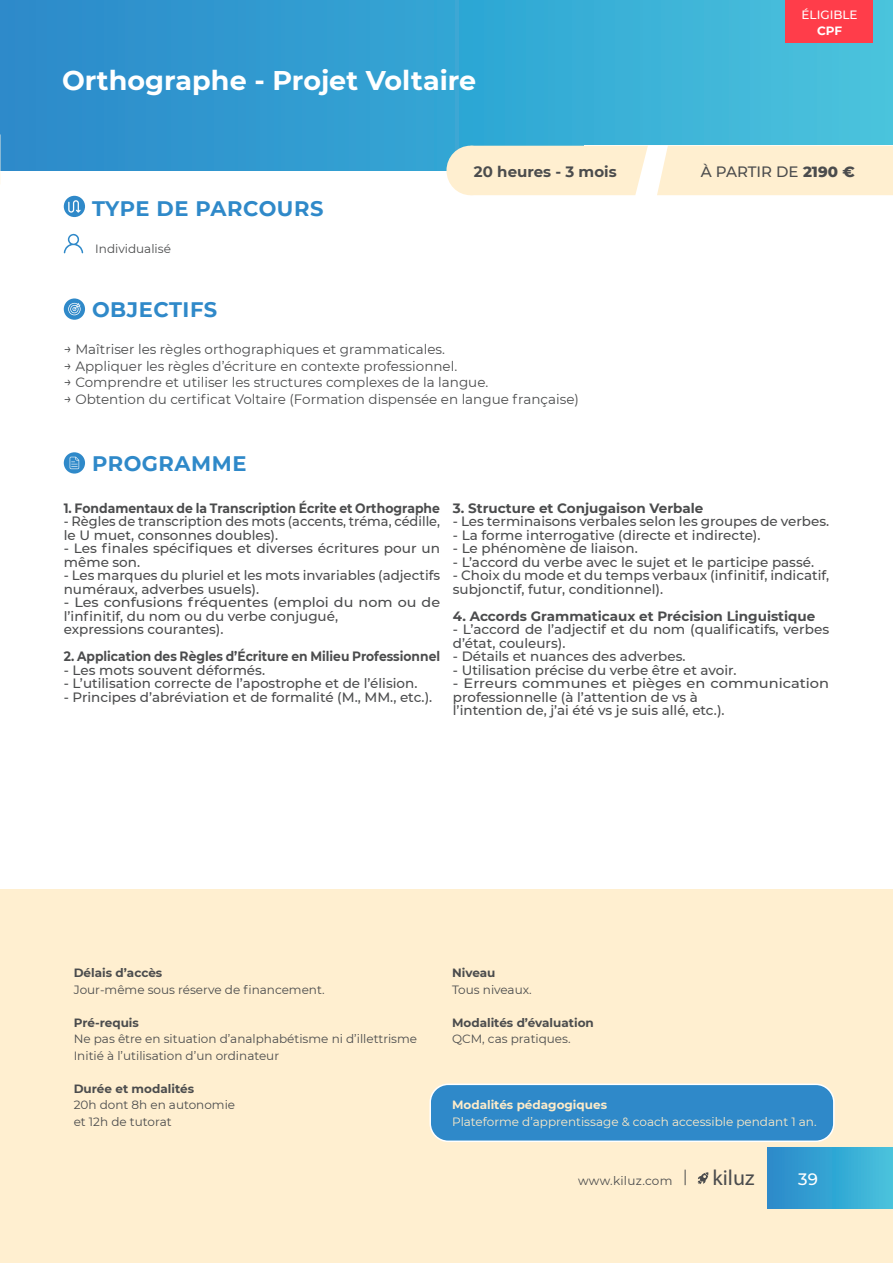
<style>
.page{position:relative;width:893px;height:1263px;background:#fff}
.page>*{position:absolute;margin:0;border:0;box-sizing:border-box;transform-origin:0 0}
.t1{font:700 27px "Montserrat";color:#fff}
.t2{font:21.75px "Myriad Pro";color:#4b4c4d}
.t3{font:700 21px "Montserrat";letter-spacing:.025em;color:#2f89c9}
.t4{font:500 16.5px "Montserrat";color:#fff}
.t5{font:700 15px "Montserrat";color:#4b4c4d}
.t6{font:500 15px "Montserrat";color:#4b4c4d}
.t7{font:500 13.5px/13.5px "Montserrat";color:#4b4c4d}
.t8{font:13.5px "Montserrat";color:#4b4c4d}
.t9{font:500 13.5px/13.5px "Montserrat";color:#4b4c4d;scale:.96 1}
.t10{font:500 13.5px/13.5px "Montserrat";color:#4b4c4d;scale:1.06 1}
.t11{font:700 13.5px "Montserrat";color:#4b4c4d}
.t12{font:500 13.5px/13.5px "Montserrat";color:#4b4c4d;scale:1.08 1}
.t13{font:700 13.5px "Montserrat";color:#4b4c4d;scale:.91 1}
.t14{font:700 13.5px "Montserrat";color:#4b4c4d;scale:.92 1}
.t15{font:12px "Montserrat";color:#4b4c4d}
.t16{font:700 12px "Montserrat";color:#4b4c4d}
.t17{font:12px "Montserrat";color:#fdebc8}
.t18{font:700 12px "Montserrat";color:#fdebc8}
.t19{font:12px "Montserrat";letter-spacing:.02em;color:#4b4c4d}
.t20{font:500 12px "Montserrat";color:#fff}
.t21{font:700 12px "Montserrat";color:#fff}
.s1{font-weight:800}
</style>
<div class="page">
<div style="left:0;top:0;width:893px;height:170px;background:linear-gradient(to right,#2889ca,#45c3dd)"></div>
<div style="left:0;top:889px;width:893px;height:374px;background:#ffefd0"></div>
<div style="left:430px;top:1084px;width:404px;height:57px;background:#2f89c9;border-radius:18px"></div>
<div style="left:429px;top:1083px;width:406px;height:59px;border:2px solid #fff;border-radius:18px"></div>
<div style="left:64px;top:196px;width:21px;height:21px;background:#2f89c9;border-radius:50%"></div>
<svg style="left:68px;top:200px;width:13px;height:13px"></svg>
<svg style="left:64px;top:233px;width:19px;height:20px"></svg>
<div style="left:584px;top:146px;width:309px;height:49px;background:#fff"></div>
<div style="left:475px;top:146px;width:173px;height:49px;background:#ffefd0"></div>
<div style="left:446px;top:146px;width:48px;height:49px;background:#ffefd0;border-radius:50%"></div>
<div style="left:657px;top:146px;width:236px;height:49px;background:#ffefd0"></div>
<div style="left:64px;top:298px;width:21px;height:22px;background:#2f89c9;border-radius:50%"></div>
<svg style="left:68px;top:303px;width:13px;height:12px"></svg>
<svg style="left:64px;top:452px;width:21px;height:22px"></svg>
<svg style="left:70px;top:457px;width:9px;height:12px"></svg>
<div style="left:785px;top:0;width:88px;height:43px;background:#ff3d4a"></div>
<div style="left:767px;top:1147px;width:126px;height:62px;background:linear-gradient(to right,#2889ca,#45c2dd)"></div>
<svg style="left:698px;top:1172px;width:10px;height:12px"></svg>
<svg style="left:685px;top:1169px;width:1px;height:16px"></svg>
<p class="t1" style="left:62px;top:61px;width:416px">Orthographe - Projet Voltaire</p>
<p class="t20" style="left:801px;top:6px;width:58px">ÉLIGIBLE</p>
<p class="t21" style="left:817px;top:22px;width:27px">CPF</p>
<p class="t3" style="left:92px;top:193px;width:233px">TYPE DE PARCOURS</p>
<p class="t15" style="left:95px;top:241px;width:77px">Individualisé</p>
<p class="t5" style="left:474px;top:161px;width:144px">20 heures - 3 mois</p>
<p class="t6" style="left:701px;top:161px;width:155px">À PARTIR DE <span class="s1">2190 €</span></p>
<p class="t3" style="left:92px;top:294px;width:127px">OBJECTIFS</p>
<p class="t8" style="left:64px;top:340px;width:383px">→ Maîtriser les règles orthographiques et grammaticales.</p>
<p class="t8" style="left:64px;top:357px;width:395px">→ Appliquer les règles d’écriture en contexte professionnel.</p>
<p class="t8" style="left:64px;top:373px;width:426px">→ Comprendre et utiliser les structures complexes de la langue.</p>
<p class="t8" style="left:64px;top:390px;width:517px">→ Obtention du certificat Voltaire (Formation dispensée en langue française)</p>
<p class="t3" style="left:92px;top:448px;width:156px">PROGRAMME</p>
<p class="t14" style="left:64px;top:498px;width:410px">1. Fondamentaux de la Transcription Écrite et Orthographe</p>
<p class="t9" style="left:64px;top:514px;width:393px">- Règles de transcription des mots (accents, tréma, cédille, le U muet, consonnes doubles).</p>
<p class="t7" style="left:64px;top:541px;width:378px">- Les finales spécifiques et diverses écritures pour un même son.</p>
<p class="t7" style="left:64px;top:568px;width:378px">- Les marques du pluriel et les mots invariables (adjectifs numéraux, adverbes usuels).</p>
<p class="t10" style="left:64px;top:595px;width:357px">- Les confusions fréquentes (emploi du nom ou de l’infinitif, du nom ou du verbe conjugué,</p>
<p class="t7" style="left:64px;top:622px;width:161px">expressions courantes).</p>
<p class="t13" style="left:64px;top:647px;width:415px">2. Application des Règles d’Écriture en Milieu Professionnel</p>
<p class="t7" style="left:64px;top:663px;width:203px">- Les mots souvent déformés.</p>
<p class="t7" style="left:64px;top:676px;width:355px">- L’utilisation correcte de l’apostrophe et de l’élision.</p>
<p class="t7" style="left:64px;top:690px;width:370px">- Principes d’abréviation et de formalité (M., MM., etc.).</p>
<p class="t11" style="left:453px;top:498px;width:252px">3. Structure et Conjugaison Verbale</p>
<p class="t7" style="left:453px;top:514px;width:378px">- Les terminaisons verbales selon les groupes de verbes.</p>
<p class="t7" style="left:453px;top:528px;width:309px">- La forme interrogative (directe et indirecte).</p>
<p class="t7" style="left:453px;top:541px;width:186px">- Le phénomène de liaison.</p>
<p class="t7" style="left:453px;top:555px;width:363px">- L’accord du verbe avec le sujet et le participe passé.</p>
<p class="t7" style="left:453px;top:568px;width:378px">- Choix du mode et du temps verbaux (infinitif, indicatif, subjonctif, futur, conditionnel).</p>
<p class="t11" style="left:453px;top:606px;width:364px">4. Accords Grammaticaux et Précision Linguistique</p>
<p class="t7" style="left:453px;top:622px;width:378px">- L’accord de l’adjectif et du nom (qualificatifs, verbes d’état, couleurs).</p>
<p class="t7" style="left:453px;top:649px;width:234px">- Détails et nuances des adverbes.</p>
<p class="t7" style="left:453px;top:663px;width:285px">- Utilisation précise du verbe être et avoir.</p>
<p class="t12" style="left:453px;top:676px;width:350px">- Erreurs communes et pièges en communication professionnelle (à l’attention de vs à</p>
<p class="t7" style="left:453px;top:703px;width:273px">l’intention de, j’ai été vs je suis allé, etc.).</p>
<p class="t16" style="left:74px;top:964px;width:90px">Délais d’accès</p>
<p class="t15" style="left:74px;top:981px;width:252px">Jour-même sous réserve de financement.</p>
<p class="t16" style="left:74px;top:1014px;width:67px">Pré-requis</p>
<p class="t15" style="left:74px;top:1031px;width:345px">Ne pas être en situation d’analphabétisme ni d’illettrisme</p>
<p class="t15" style="left:74px;top:1047px;width:207px">Initié à l’utilisation d’un ordinateur</p>
<p class="t16" style="left:74px;top:1080px;width:122px">Durée et modalités</p>
<p class="t15" style="left:74px;top:1097px;width:163px">20h dont 8h en autonomie</p>
<p class="t15" style="left:74px;top:1113px;width:99px">et 12h de tutorat</p>
<p class="t16" style="left:452px;top:964px;width:45px">Niveau</p>
<p class="t15" style="left:452px;top:981px;width:81px">Tous niveaux.</p>
<p class="t16" style="left:452px;top:1014px;width:143px">Modalités d’évaluation</p>
<p class="t15" style="left:452px;top:1031px;width:120px">QCM, cas pratiques.</p>
<p class="t18" style="left:452px;top:1096px;width:156px">Modalités pédagogiques</p>
<p class="t17" style="left:452px;top:1113px;width:366px">Plateforme d’apprentissage &amp; coach accessible pendant 1 an.</p>
<p class="t19" style="left:578px;top:1172px;width:96px">www.kiluz.com</p>
<h2 class="t2" style="left:713px;top:1164px;width:43px">kiluz</h2>
<p class="t4" style="left:798px;top:1168px;width:22px">39</p>
</div>
